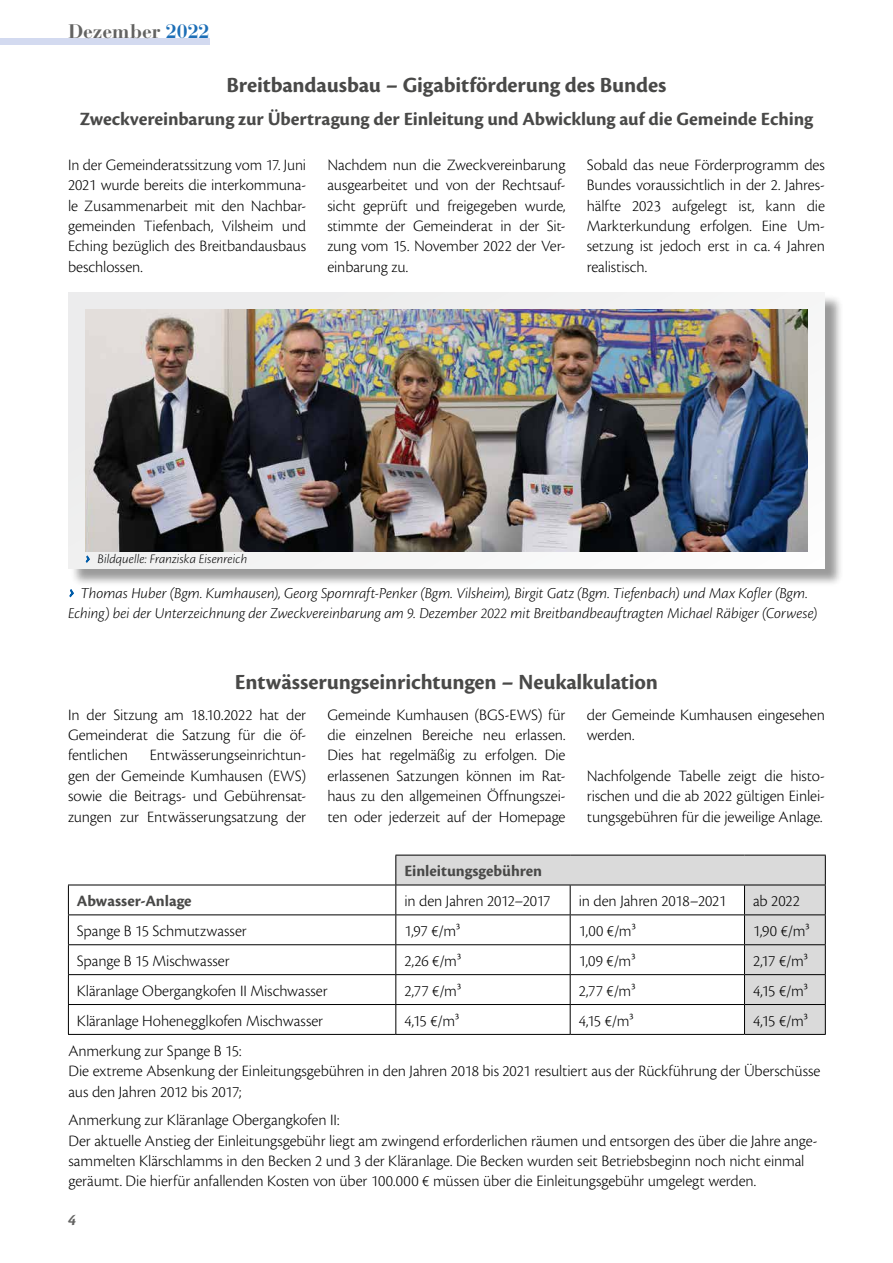
<style>
.page{position:relative;width:893px;height:1263px;background:#fff}
.page>*{position:absolute;margin:0;border:0;box-sizing:border-box;transform-origin:0 0}
.t1{font:700 22.5px "Cronos Pro";letter-spacing:-.005em;color:#494948}
.t2{font:700 19.5px "Cronos Pro";letter-spacing:-.005em;color:#494948}
.t3{font:700 19.5px "Bauer Bodoni Std";color:#636362}
.t4{font:300 16.5px/20.4px "Cronos Pro";letter-spacing:-.01em;color:#000;text-align:justify}
.t5{font:700 16.5px "Cronos Pro";color:#494948}
.t6{font:italic 700 16.5px "Cronos Pro";color:#636362}
.t7{font:italic 300 15.75px/20.4px "Cronos Pro";color:#000;text-align:center}
.t8{font:italic 300 13.5px "Cronos Pro";letter-spacing:.005em;color:#000}
.s1{color:#1d6fb7}
</style>
<div class="page">
<div style="left:0;top:38px;width:210px;height:6px;background:#d3daf0"></div>
<svg style="left:396px;top:856px;width:429px;height:178px"></svg>
<hr style="left:395px;top:855px;width:1px;height:30px;background:#000">
<hr style="left:68px;top:914px;width:328px;height:1px;background:#000">
<hr style="left:396px;top:914px;width:174px;height:1px;background:#000">
<hr style="left:570px;top:914px;width:174px;height:1px;background:#000">
<hr style="left:744px;top:914px;width:82px;height:1px;background:#000">
<hr style="left:68px;top:944px;width:328px;height:1px;background:#000">
<hr style="left:396px;top:944px;width:174px;height:1px;background:#000">
<hr style="left:570px;top:944px;width:174px;height:1px;background:#000">
<hr style="left:744px;top:944px;width:82px;height:1px;background:#000">
<hr style="left:68px;top:974px;width:328px;height:1px;background:#000">
<hr style="left:396px;top:974px;width:174px;height:1px;background:#000">
<hr style="left:570px;top:974px;width:174px;height:1px;background:#000">
<hr style="left:744px;top:974px;width:82px;height:1px;background:#000">
<hr style="left:68px;top:1004px;width:328px;height:1px;background:#000">
<hr style="left:396px;top:1004px;width:174px;height:1px;background:#000">
<svg style="left:395px;top:886px;width:1px;height:148px"></svg>
<hr style="left:570px;top:1004px;width:174px;height:1px;background:#000">
<svg style="left:570px;top:886px;width:1px;height:148px"></svg>
<hr style="left:744px;top:1004px;width:82px;height:1px;background:#000">
<svg style="left:68px;top:886px;width:1px;height:148px"></svg>
<svg style="left:744px;top:886px;width:1px;height:148px"></svg>
<svg style="left:825px;top:886px;width:1px;height:148px"></svg>
<hr style="left:395px;top:855px;width:175px;height:1px;background:#000">
<hr style="left:570px;top:855px;width:174px;height:1px;background:#000">
<hr style="left:744px;top:855px;width:82px;height:1px;background:#000">
<hr style="left:825px;top:855px;width:1px;height:30px;background:#000">
<hr style="left:68px;top:885px;width:328px;height:1px;background:#000">
<hr style="left:396px;top:885px;width:174px;height:1px;background:#000">
<hr style="left:570px;top:885px;width:174px;height:1px;background:#000">
<hr style="left:744px;top:885px;width:82px;height:1px;background:#000">
<hr style="left:68px;top:1034px;width:328px;height:1px;background:#000">
<hr style="left:396px;top:1034px;width:174px;height:1px;background:#000">
<hr style="left:570px;top:1034px;width:174px;height:1px;background:#000">
<hr style="left:744px;top:1034px;width:82px;height:1px;background:#000">
<div style="left:70px;top:294px;width:774px;height:293px;background:#000;opacity:.4"></div>
<div style="left:68px;top:292px;width:757px;height:276px;background:#f2f2f2"></div>
<img style="left:85px;top:309px;width:723px;height:242px">
<p class="t3" style="left:68px;top:20px;width:143px">Dezember <span class="s1">2022</span></p>
<h1 class="t1" style="left:226px;top:72px;width:442px">Breitbandausbau – Gigabitförderung des Bundes</h1>
<p class="t2" style="left:80px;top:107px;width:734px">Zweckvereinbarung zur Übertragung der Einleitung und Abwicklung auf die Gemeinde Eching</p>
<p class="t4" style="left:68px;top:154px;width:240px">In der Gemeinderatssitzung vom 17. Juni 2021 wurde bereits die interkommuna&shy;le Zusammenarbeit mit den Nachbar&shy;gemeinden Tiefenbach, Vilsheim und Eching bezüglich des Breitbandausbaus beschlossen.</p>
<p class="t4" style="left:327px;top:154px;width:240px">Nachdem nun die Zweckvereinbarung ausgearbeitet und von der Rechtsauf&shy;sicht geprüft und freigegeben wurde, stimmte der Gemeinderat in der Sit&shy;zung vom 15. November 2022 der Ver&shy;einbarung zu.</p>
<p class="t4" style="left:587px;top:154px;width:240px">Sobald das neue Förderprogramm des Bundes voraussichtlich in der 2. Jahres&shy;hälfte 2023 aufgelegt ist, kann die Markterkundung erfolgen. Eine Um&shy;setzung ist jedoch erst in ca. 4 Jahren realistisch.</p>
<p class="t8" style="left:97px;top:551px;width:151px">Bildquelle: Franziska Eisenreich</p>
<p class="t7" style="left:68px;top:583px;width:751px">Thomas Huber (Bgm. Kumhausen), Georg Spornraft-Penker (Bgm. Vilsheim), Birgit Gatz (Bgm. Tiefenbach) und Max Kofler (Bgm.<br>Eching) bei der Unterzeichnung der Zweckvereinbarung am 9. Dezember 2022 mit Breitbandbeauftragten Michael Räbiger (Corwese)</p>
<h1 class="t1" style="left:235px;top:669px;width:425px">Entwässerungseinrichtungen – Neukalkulation</h1>
<p class="t4" style="left:68px;top:704px;width:240px">In der Sitzung am 18.10.2022 hat der Gemeinderat die Satzung für die öf&shy;fentlichen</p>
<p class="t4" style="left:327px;top:704px;width:240px">Gemeinde Kumhausen (BGS-EWS) für die einzelnen Bereiche neu erlassen.<br>Dies hat regelmäßig zu erfolgen. Die erlassenen Satzungen können im Rat&shy;haus zu den allgemeinen Öffnungszei&shy;ten oder jederzeit auf der Homepage</p>
<p class="t4" style="left:587px;top:704px;width:240px">der Gemeinde Kumhausen eingesehen werden.</p>
<p class="t4" style="left:68px;top:745px;width:240px;text-indent:82px">Entwässerungseinrichtun&shy;gen der Gemeinde Kumhausen (EWS) sowie die Beitrags- und Gebührensat&shy;zungen zur Entwässerungsatzung der</p>
<p class="t4" style="left:587px;top:765px;width:240px">Nachfolgende Tabelle zeigt die histo&shy;rischen und die ab 2022 gültigen Einlei&shy;tungsgebühren für die jeweilige Anlage.</p>
<p class="t5" style="left:404px;top:862px;width:139px">Einleitungsgebühren</p>
<p class="t5" style="left:77px;top:892px;width:116px">Abwasser-Anlage</p>
<p class="t4" style="left:404px;top:891px;width:148px">in den Jahren 2012–2017</p>
<p class="t4" style="left:579px;top:891px;width:149px">in den Jahren 2018–2021</p>
<p class="t4" style="left:753px;top:891px;width:49px">ab 2022</p>
<p class="t4" style="left:77px;top:921px;width:171px">Spange B 15 Schmutzwasser</p>
<p class="t4" style="left:404px;top:921px;width:58px">1,97 €/m³</p>
<p class="t4" style="left:579px;top:921px;width:59px">1,00 €/m³</p>
<p class="t4" style="left:753px;top:921px;width:58px">1,90 €/m³</p>
<p class="t4" style="left:77px;top:951px;width:154px">Spange B 15 Mischwasser</p>
<p class="t4" style="left:404px;top:951px;width:58px">2,26 €/m³</p>
<p class="t4" style="left:579px;top:951px;width:58px">1,09 €/m³</p>
<p class="t4" style="left:753px;top:951px;width:57px">2,17 €/m³</p>
<p class="t4" style="left:77px;top:981px;width:252px">Kläranlage Obergangkofen II Mischwasser</p>
<p class="t4" style="left:404px;top:981px;width:58px">2,77 €/m³</p>
<p class="t4" style="left:579px;top:981px;width:58px">2,77 €/m³</p>
<p class="t4" style="left:753px;top:981px;width:57px">4,15 €/m³</p>
<p class="t4" style="left:77px;top:1010px;width:248px">Kläranlage Hohenegglkofen Mischwasser</p>
<p class="t4" style="left:404px;top:1010px;width:57px">4,15 €/m³</p>
<p class="t4" style="left:579px;top:1010px;width:57px">4,15 €/m³</p>
<p class="t4" style="left:753px;top:1010px;width:57px">4,15 €/m³</p>
<p class="t4" style="left:68px;top:1040px;width:753px;text-align:left">Anmerkung zur Spange B 15:<br>Die extreme Absenkung der Einleitungsgebühren in den Jahren 2018 bis 2021 resultiert aus der Rückführung der Überschüsse aus den Jahren 2012 bis 2017;</p>
<p class="t4" style="left:68px;top:1110px;width:750px;text-align:left">Anmerkung zur Kläranlage Obergangkofen II:<br>Der aktuelle Anstieg der Einleitungsgebühr liegt am zwingend erforderlichen räumen und entsorgen des über die Jahre ange&shy;sammelten Klärschlamms in den Becken 2 und 3 der Kläranlage. Die Becken wurden seit Betriebsbeginn noch nicht einmal geräumt. Die hierfür anfallenden Kosten von über 100.000 € müssen über die Einleitungsgebühr umgelegt werden.</p>
<p class="t6" style="left:68px;top:1210px;width:9px">4</p>
</div>
